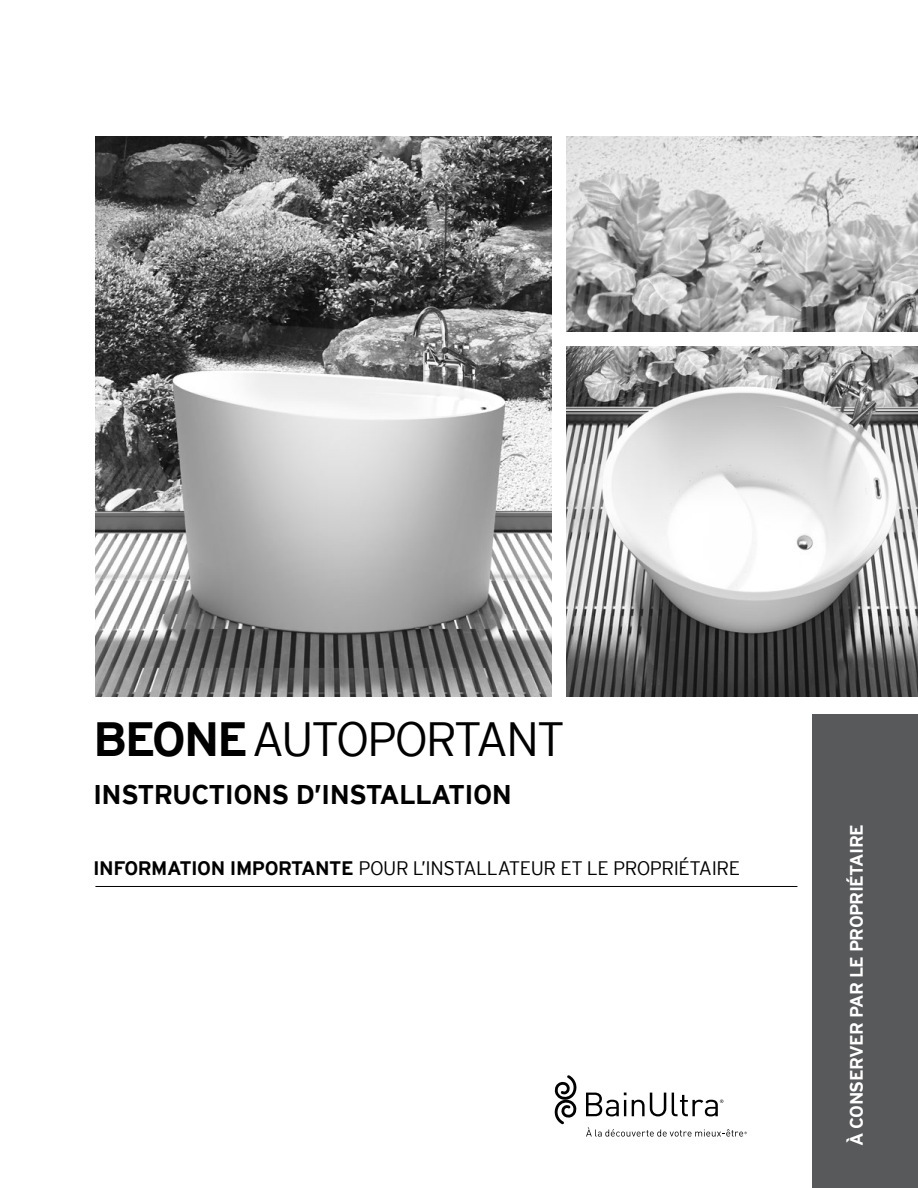
<style>
.page{position:relative;width:918px;height:1188px;background:#fff}
.page>*{position:absolute;margin:0;border:0;box-sizing:border-box;transform-origin:0 0}
.t1{font:300 48px "Interstate Plus";letter-spacing:-.05em;color:#000}
.t2{font:700 27px "Interstate Plus";letter-spacing:-.025em;color:#000}
.t3{font:300 19.5px "Interstate Plus";letter-spacing:-.025em;color:#000}
.t4{font:500 18px "Interstate Plus Sab";letter-spacing:-.035em;color:#fff}
.s1{font-weight:700}
</style>
<div class="page">
<img style="left:567px;top:136px;width:351px;height:195px">
<img style="left:567px;top:347px;width:351px;height:349px">
<img style="left:95px;top:136px;width:456px;height:560px">
<div style="left:813px;top:715px;width:105px;height:473px;background:#58595b"></div>
<hr style="left:95px;top:886px;width:702px;height:1px;background:#000">
<svg style="left:554px;top:1075px;width:23px;height:49px"></svg>
<svg style="left:586px;top:1093px;width:40px;height:23px"></svg>
<svg style="left:632px;top:1093px;width:34px;height:23px"></svg>
<svg style="left:672px;top:1093px;width:51px;height:23px"></svg>
<svg style="left:586px;top:1127px;width:161px;height:10px"></svg>
<h1 class="t1" style="left:93px;top:713px;width:473px"><span class="s1">BEONE</span>AUTOPORTANT</h1>
<h2 class="t2" style="left:93px;top:780px;width:420px">INSTRUCTIONS D’INSTALLATION</h2>
<p class="t3" style="left:93px;top:857px;width:649px"><span class="s1">INFORMATION IMPORTANTE</span> POUR L’INSTALLATEUR ET LE PROPRIÉTAIRE</p>
<p class="t4" style="left:845px;top:1146px;width:323px;rotate:-90deg">À CONSERVER PAR LE PROPRIÉTAIRE</p>
</div>
